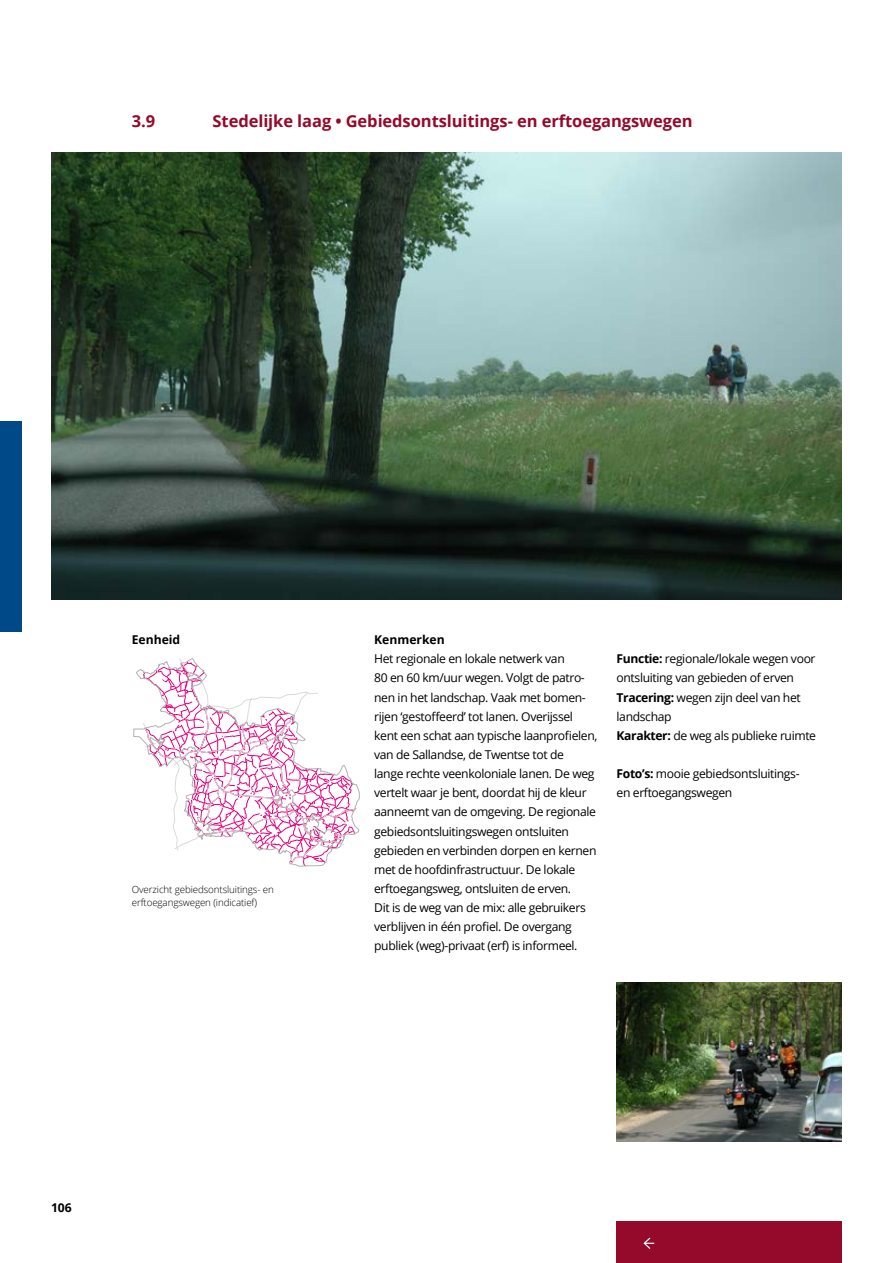
<style>
.page{position:relative;width:893px;height:1263px;background:#fff}
.page>*{position:absolute;margin:0;border:0;box-sizing:border-box;transform-origin:0 0}
.H3_Alineakop__rood{font:700 16.5px "Open Sans";letter-spacing:-.005em;color:#950a2b}
.Platte_tekst__3kolom{font:12.15px/19.2px "Open Sans";letter-spacing:-.03em;color:#000}
.H4_Tussenkop__zwart{font:700 12.15px "Open Sans";color:#000}
.t1{font:300 9.75px/12.8px "Open Sans";letter-spacing:-.01em;color:#000}
.s1{font-weight:700}
</style>
<div class="page">
<div style="left:617px;top:1222px;width:225px;height:41px;background:#950a2b"></div>
<svg style="left:643px;top:1237px;width:11px;height:12px"></svg>
<div style="left:0;top:421px;width:21px;height:210px;background:#004988"></div>
<img style="left:51px;top:153px;width:791px;height:446px">
<svg style="left:142px;top:658px;width:216px;height:208px"></svg>
<img style="left:617px;top:982px;width:225px;height:160px">
<h3 class="H3_Alineakop__rood" style="left:132px;top:110px;width:25px">3.9</h3>
<h3 class="H3_Alineakop__rood" style="left:213px;top:110px;width:482px">Stedelijke laag • Gebiedsontsluitings- en erftoegangswegen</h3>
<h4 class="H4_Tussenkop__zwart" style="left:132px;top:631px;width:50px">Eenheid</h4>
<p class="t1" style="left:132px;top:883px;width:144px">Overzicht gebiedsontsluitings- en erftoegangswegen (indicatief)</p>
<p class="H4_Tussenkop__zwart" style="left:51px;top:1199px;width:22px">106</p>
<h4 class="H4_Tussenkop__zwart" style="left:374px;top:631px;width:72px">Kenmerken</h4>
<p class="Platte_tekst__3kolom" style="left:374px;top:649px;width:225px">Het regionale en lokale netwerk van<br>80 en 60 km/uur wegen. Volgt de patro&shy;nen in het landschap. Vaak met bomen&shy;rijen ‘gestoffeerd’ tot lanen. Overijssel kent een schat aan typische laanprofielen, van de Sallandse, de Twentse tot de<br>lange rechte veenkoloniale lanen. De weg vertelt waar je bent, doordat hij de kleur aanneemt van de omgeving. De regionale gebiedsontsluitingswegen ontsluiten gebieden en verbinden dorpen en kernen met de hoofdinfrastructuur. De lokale erftoegangsweg, ontsluiten de erven.<br>Dit is de weg van de mix: alle gebruikers verblijven in één profiel. De overgang publiek (weg)-privaat (erf) is informeel.</p>
<p class="Platte_tekst__3kolom" style="left:617px;top:649px;width:201px"><span class="s1">Functie:</span> regionale/lokale wegen voor ontsluiting van gebieden of erven<br><span class="s1">Tracering:</span> wegen zijn deel van het landschap<br><span class="s1">Karakter:</span> de weg als publieke ruimte</p>
<p class="Platte_tekst__3kolom" style="left:617px;top:764px;width:185px"><span class="s1">Foto’s:</span> mooie gebiedsontsluitings&shy;en erftoegangswegen</p>
</div>
